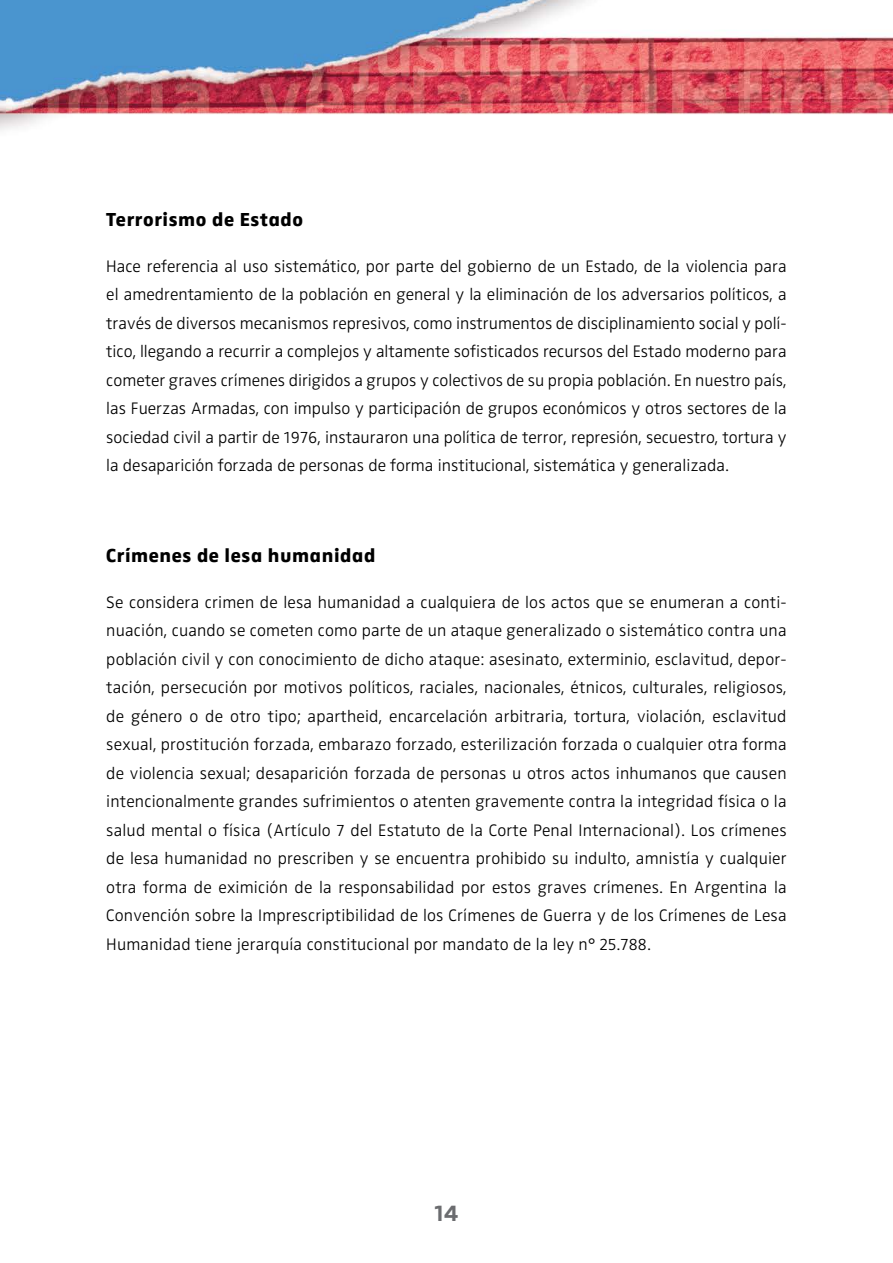
<style>
.page{position:relative;width:893px;height:1263px;background:#fff}
.page>*{position:absolute;margin:0;border:0;box-sizing:border-box;transform-origin:0 0}
.t1{font:700 22.5px "Mollen Personal Use";color:#6b6c6f}
.t2{font:19.5px "Zwo Alt LF w 7";letter-spacing:.03em;color:#000}
.t3{font:17.25px/28.5px "Zwo LF w 2";letter-spacing:.005em;color:#000;text-align:justify}
</style>
<div class="page">
<img style="left:0;top:0;width:893px;height:130px">
<p class="t2" style="left:106px;top:208px;width:198px">Terrorismo de Estado</p>
<p class="t3" style="left:106px;top:252px;width:682px">Hace referencia al uso sistemático, por parte del gobierno de un Estado, de la violencia para el amedrentamiento de la población en general y la eliminación de los adversarios políticos, a través de diversos mecanismos represivos, como instrumentos de disciplinamiento social y polí&shy;tico, llegando a recurrir a complejos y altamente sofisticados recursos del Estado moderno para cometer graves crímenes dirigidos a grupos y colectivos de su propia población. En nuestro país, las Fuerzas Armadas, con impulso y participación de grupos económicos y otros sectores de la sociedad civil a partir de 1976, instauraron una política de terror, represión, secuestro, tortura y la desaparición forzada de personas de forma institucional, sistemática y generalizada.</p>
<p class="t2" style="left:106px;top:544px;width:271px">Crímenes de lesa humanidad</p>
<p class="t3" style="left:106px;top:588px;width:682px">Se considera crimen de lesa humanidad a cualquiera de los actos que se enumeran a conti&shy;nuación, cuando se cometen como parte de un ataque generalizado o sistemático contra una población civil y con conocimiento de dicho ataque: asesinato, exterminio, esclavitud, depor&shy;tación, persecución por motivos políticos, raciales, nacionales, étnicos, culturales, religiosos, de género o de otro tipo; apartheid, encarcelación arbitraria, tortura, violación, esclavitud sexual, prostitución forzada, embarazo forzado, esterilización forzada o cualquier otra forma de violencia sexual; desaparición forzada de personas u otros actos inhumanos que causen intencionalmente grandes sufrimientos o atenten gravemente contra la integridad física o la salud mental o física (Artículo 7 del Estatuto de la Corte Penal Internacional). Los crímenes de lesa humanidad no prescriben y se encuentra prohibido su indulto, amnistía y cualquier otra forma de eximición de la responsabilidad por estos graves crímenes. En Argentina la Convención sobre la Imprescriptibilidad de los Crímenes de Guerra y de los Crímenes de Lesa Humanidad tiene jerarquía constitucional por mandato de la ley n° 25.788.</p>
<h1 class="t1" style="left:434px;top:1200px;width:26px">14</h1>
</div>
